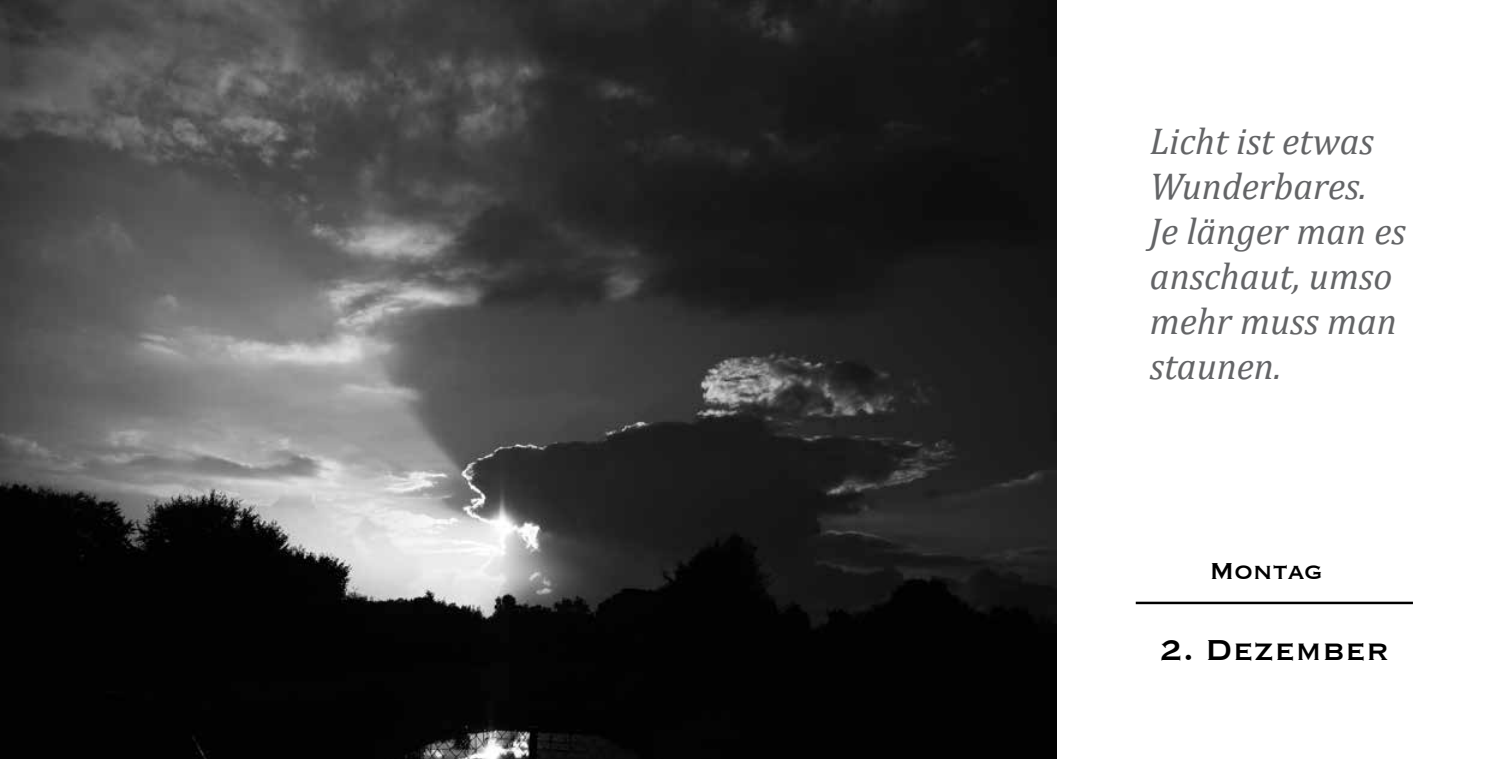
<style>
.page{position:relative;width:1503px;height:759px;background:#fff}
.page>*{position:absolute;margin:0;border:0;box-sizing:border-box;transform-origin:0 0}
.t1{font:italic 37.5px/45px "Cambria";color:#636466}
.t2{font:37.5px "Copperplate";color:#000}
.t3{font:30px "Copperplate";color:#000}
</style>
<div class="page">
<hr style="left:1135px;top:601px;width:277px;height:3px;background:#000">
<img style="left:0;top:0;width:1056px;height:758px">
<p class="t1" style="left:1149px;top:118px;width:257px">Licht ist etwas<br>Wunderbares.<br>Je länger man es anschaut, umso mehr muss man staunen.</p>
<p class="t3" style="left:1209px;top:551px;width:115px">Montag</p>
<p class="t2" style="left:1159px;top:625px;width:231px">2. Dezember</p>
</div>
